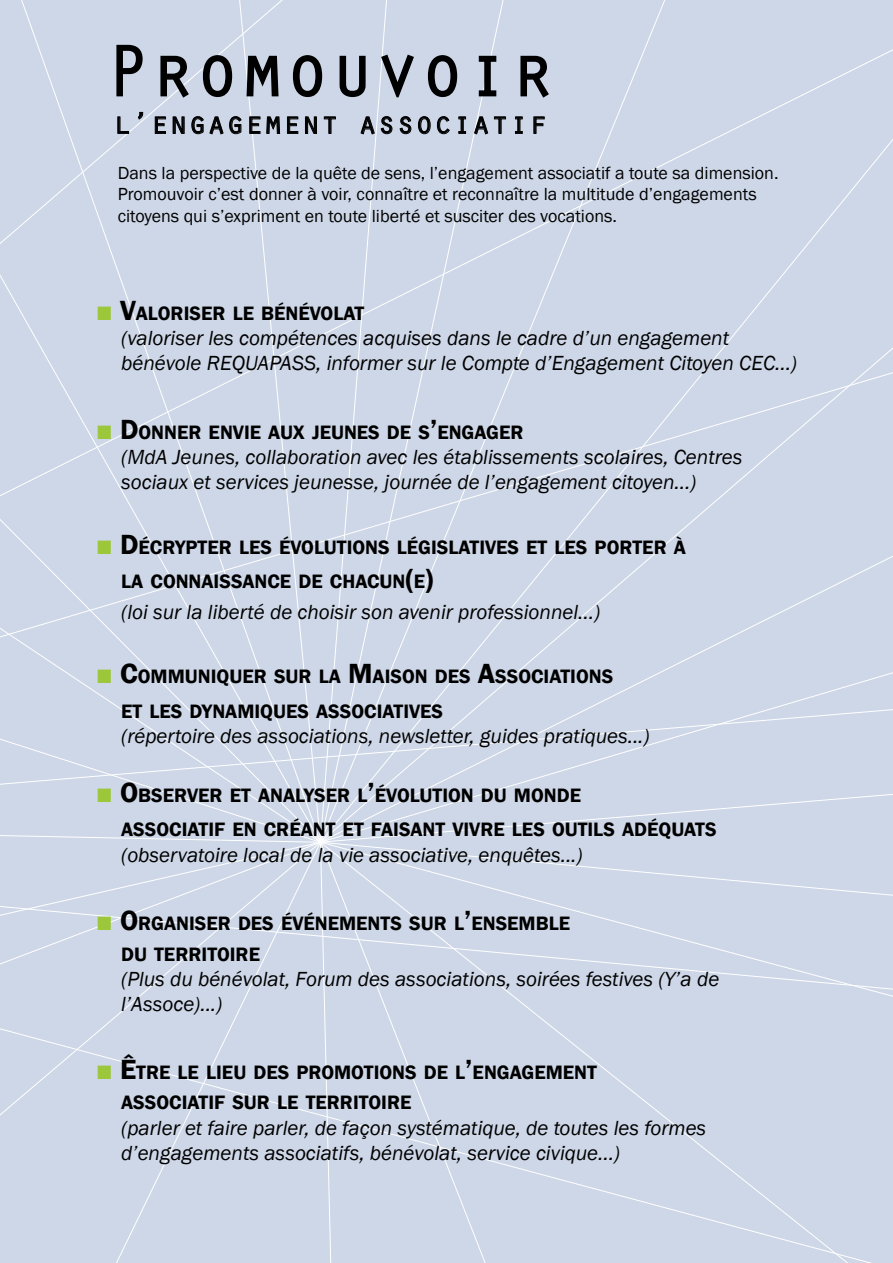
<style>
.page{position:relative;width:893px;height:1263px;background:#fff}
.page>*{position:absolute;margin:0;border:0;box-sizing:border-box;transform-origin:0 0}
.t1{font:75px "Orator Std";color:#000}
.t2{font:31.5px "Orator Std";color:#000}
.t3{font:italic 21px/25.2px "Franklin Gothic";color:#000}
.t4{font:600 19.95px/34.2px "Franklin Gothic";color:#000}
.t5{font:18px/21.6px "Franklin Gothic";color:#000}
.s1{font-size:28.5px;color:#9dc73b}
.s2{font-size:28.5px}
</style>
<div class="page">
<div style="left:0;top:0;width:175px;height:801px;background:#ced7e7"></div>
<div style="left:175px;top:0;width:145px;height:801px;background:#ced7e7"></div>
<div style="left:320px;top:0;width:573px;height:661px;background:#ced7e7"></div>
<div style="left:320px;top:661px;width:573px;height:180px;background:#ced7e7"></div>
<div style="left:745px;top:841px;width:148px;height:422px;background:#ced7e7"></div>
<div style="left:350px;top:841px;width:395px;height:422px;background:#ced7e7"></div>
<div style="left:0;top:801px;width:350px;height:462px;background:#ced7e7"></div>
<svg style="left:116px;top:44px;width:27px;height:53px"></svg>
<svg style="left:292px;top:54px;width:31px;height:44px"></svg>
<svg style="left:339px;top:55px;width:27px;height:43px"></svg>
<svg style="left:380px;top:54px;width:35px;height:44px;background:#afb6c3"></svg>
<svg style="left:427px;top:54px;width:31px;height:44px"></svg>
<svg style="left:478px;top:55px;width:19px;height:42px"></svg>
<svg style="left:520px;top:55px;width:30px;height:44px"></svg>
<svg style="left:117px;top:116px;width:12px;height:18px"></svg>
<svg style="left:137px;top:112px;width:7px;height:8px"></svg>
<svg style="left:154px;top:54px;width:127px;height:81px;background:#aeb6c3"></svg>
<svg style="left:287px;top:116px;width:12px;height:18px"></svg>
<svg style="left:305px;top:115px;width:12px;height:20px"></svg>
<svg style="left:323px;top:116px;width:13px;height:18px"></svg>
<svg style="left:360px;top:116px;width:33px;height:19px"></svg>
<svg style="left:399px;top:116px;width:13px;height:19px"></svg>
<svg style="left:418px;top:116px;width:13px;height:19px"></svg>
<svg style="left:437px;top:116px;width:13px;height:19px"></svg>
<svg style="left:458px;top:116px;width:8px;height:18px"></svg>
<svg style="left:473px;top:116px;width:33px;height:19px"></svg>
<svg style="left:515px;top:116px;width:8px;height:18px"></svg>
<svg style="left:533px;top:116px;width:12px;height:18px"></svg>
<h1 class="t1" style="left:105px;top:17px;width:451px">Promouvoir</h1>
<h2 class="t2" style="left:113px;top:100px;width:436px">l’engagement associatif</h2>
<p class="t5" style="left:118px;top:162px;width:662px">Dans la perspective de la quête de sens, l’engagement associatif a toute sa dimension.<br>Promouvoir c’est donner à voir, connaître et reconnaître la multitude d’engagements citoyens qui s’expriment en toute liberté et susciter des vocations.</p>
<p class="t4" style="left:96px;top:296px;width:270px"><span class="s1">■</span> <span class="s2">V</span>ALORISER LE BÉNÉVOLAT</p>
<p class="t3" style="left:121px;top:326px;width:677px">(valoriser les compétences acquises dans le cadre d’un engagement bénévole REQUAPASS, informer sur le Compte d’Engagement Citoyen CEC...)</p>
<p class="t4" style="left:96px;top:415px;width:429px"><span class="s1">■</span> <span class="s2">D</span>ONNER ENVIE AUX JEUNES DE S<span class="s2">’</span>ENGAGER</p>
<p class="t3" style="left:121px;top:445px;width:623px">(MdA Jeunes, collaboration avec les établissements scolaires, Centres sociaux et services jeunesse, journée de l’engagement citoyen...)</p>
<p class="t4" style="left:121px;top:530px;width:566px;text-indent:-26px"><span class="s1">■</span> <span class="s2">D</span>ÉCRYPTER LES ÉVOLUTIONS LÉGISLATIVES ET LES PORTER À<br>LA CONNAISSANCE DE CHACUN<span class="s2">(</span>E<span class="s2">)</span></p>
<p class="t3" style="left:121px;top:599px;width:480px">(loi sur la liberté de choisir son avenir professionnel...)</p>
<p class="t4" style="left:121px;top:660px;width:494px;text-indent:-26px"><span class="s1">■</span> <span class="s2">C</span>OMMUNIQUER SUR LA <span class="s2">M</span>AISON DES <span class="s2">A</span>SSOCIATIONS<br>ET LES DYNAMIQUES ASSOCIATIVES</p>
<p class="t3" style="left:121px;top:724px;width:530px">(répertoire des associations, newsletter, guides pratiques...)</p>
<p class="t4" style="left:121px;top:779px;width:597px;text-indent:-25px"><span class="s1">■</span> <span class="s2">O</span>BSERVER ET ANALYSER L<span class="s2">’</span>ÉVOLUTION DU MONDE<br>ASSOCIATIF EN CRÉANT ET FAISANT VIVRE LES OUTILS ADÉQUATS</p>
<p class="t3" style="left:121px;top:842px;width:463px">(observatoire local de la vie associative, enquêtes...)</p>
<p class="t4" style="left:121px;top:908px;width:450px;line-height:30.6px;text-indent:-26px"><span class="s1">■</span> <span class="s2">O</span>RGANISER DES ÉVÉNEMENTS SUR L<span class="s2">’</span>ENSEMBLE<br>DU TERRITOIRE</p>
<p class="t3" style="left:121px;top:967px;width:600px">(Plus du bénévolat, Forum des associations, soirées festives (Y’a de l’Assoce)...)</p>
<p class="t4" style="left:121px;top:1058px;width:477px;line-height:30px;text-indent:-26px"><span class="s1">■</span> <span class="s2">ê</span>TRE LE LIEU DES PROMOTIONS DE L<span class="s2">’</span>ENGAGEMENT<br>ASSOCIATIF SUR LE TERRITOIRE</p>
<p class="t3" style="left:121px;top:1115px;width:587px">(parler et faire parler, de façon systématique, de toutes les formes d’engagements associatifs, bénévolat, service civique...)</p>
</div>
